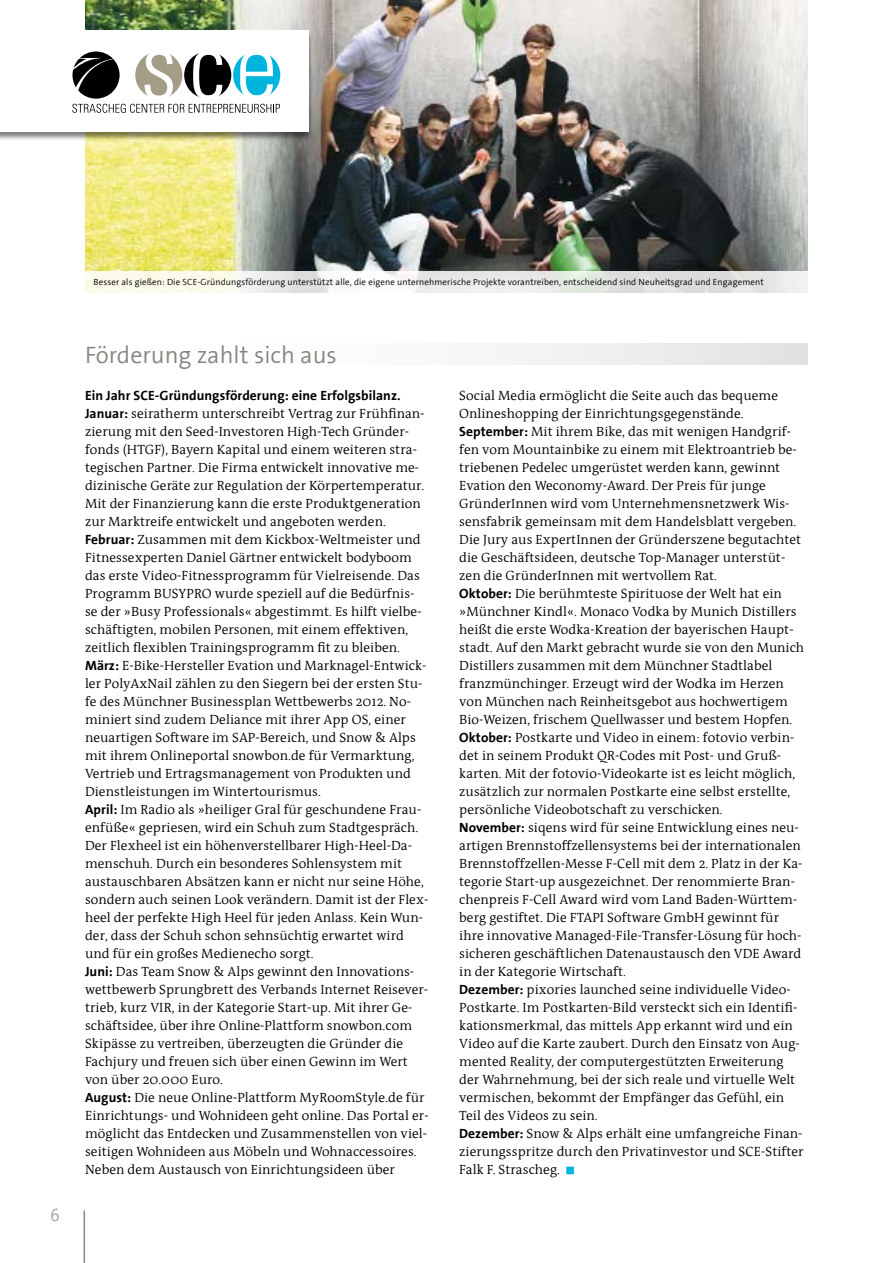
<style>
.page{position:relative;width:893px;height:1263px;background:#fff}
.page>*{position:absolute;margin:0;border:0;box-sizing:border-box;transform-origin:0 0}
.t1{font:24px "FHM The Sans";color:#878781}
.t2{font:18px "FHM The Sans";color:#9c9e9f}
.t3{font:13.5px/18px "FHM Antiqua";letter-spacing:.005em;color:#000}
.t4{font:9px "FHM The Sans";letter-spacing:.015em;color:#000}
.s1{font-weight:700}
.s2{color:#00b5dd}
</style>
<div class="page">
<hr style="left:84px;top:1210px;width:1px;height:53px;background:#878781">
<img style="left:85px;top:0;width:723px;height:271px">
<svg style="left:85px;top:271px;width:723px;height:22px"></svg>
<div style="left:0;top:30px;width:313px;height:111px;background:#000;opacity:.5"></div>
<div style="left:0;top:31px;width:308px;height:101px;background:#fff"></div>
<svg style="left:72px;top:51px;width:208px;height:62px"></svg>
<div style="left:85px;top:343px;width:723px;height:21px;background:linear-gradient(to right,#fff,#e5e6e6)"></div>
<h2 class="t2" style="left:50px;top:1206px;width:11px">6</h2>
<p class="t4" style="left:94px;top:277px;width:672px">Besser als gießen: Die SCE-Gründungsförderung unterstützt alle, die eigene unternehmerische Projekte vorantreiben, entscheidend sind Neuheitsgrad und Engagement</p>
<h1 class="t1" style="left:85px;top:342px;width:253px">Förderung zahlt sich aus</h1>
<p class="t3" style="left:85px;top:387px;width:345px"><span class="s1">Ein Jahr SCE-Gründungsförderung: eine Erfolgsbilanz.<br>Januar:</span> seiratherm unterschreibt Vertrag zur Frühfinan&shy;zierung mit den Seed-Investoren High-Tech Gründer&shy;fonds (HTGF), Bayern Kapital und einem weiteren stra&shy;tegischen Partner. Die Firma entwickelt innovative me&shy;dizinische Geräte zur Regulation der Körpertemperatur.<br>Mit der Finanzierung kann die erste Produktgeneration zur Marktreife entwickelt und angeboten werden.<br><span class="s1">Februar:</span> Zusammen mit dem Kickbox-Weltmeister und Fitnessexperten Daniel Gärtner entwickelt bodyboom das erste Video-Fitnessprogramm für Vielreisende. Das Programm BUSYPRO wurde speziell auf die Bedürfnis&shy;se der »Busy Professionals« abgestimmt. Es hilft vielbe&shy;schäftigten, mobilen Personen, mit einem effektiven, zeitlich flexiblen Trainingsprogramm fit zu bleiben.<br><span class="s1">März:</span> E-Bike-Hersteller Evation und Marknagel-Entwick&shy;ler PolyAxNail zählen zu den Siegern bei der ersten Stu&shy;fe des Münchner Businessplan Wettbewerbs 2012. No&shy;miniert sind zudem Deliance mit ihrer App OS, einer neuartigen Software im SAP-Bereich, und Snow &amp; Alps mit ihrem Onlineportal snowbon.de für Vermarktung, Vertrieb und Ertragsmanagement von Produkten und Dienstleistungen im Wintertourismus.<br><span class="s1">April:</span> Im Radio als »heiliger Gral für geschundene Frau&shy;enfüße« gepriesen, wird ein Schuh zum Stadtgespräch.<br>Der Flexheel ist ein höhenverstellbarer High-Heel-Da&shy;menschuh. Durch ein besonderes Sohlensystem mit austauschbaren Absätzen kann er nicht nur seine Höhe, sondern auch seinen Look verändern. Damit ist der Flex&shy;heel der perfekte High Heel für jeden Anlass. Kein Wun&shy;der, dass der Schuh schon sehnsüchtig erwartet wird und für ein großes Medienecho sorgt.<br><span class="s1">Juni:</span> Das Team Snow &amp; Alps gewinnt den Innovations&shy;wettbewerb Sprungbrett des Verbands Internet Reisever&shy;trieb, kurz VIR, in der Kategorie Start-up. Mit ihrer Ge&shy;schäftsidee, über ihre Online-Plattform snowbon.com Skipässe zu vertreiben, überzeugten die Gründer die Fachjury und freuen sich über einen Gewinn im Wert von über 20.000 Euro.<br><span class="s1">August:</span> Die neue Online-Plattform MyRoomStyle.de für Einrichtungs- und Wohnideen geht online. Das Portal er&shy;möglicht das Entdecken und Zusammenstellen von viel&shy;seitigen Wohnideen aus Möbeln und Wohnaccessoires.<br>Neben dem Austausch von Einrichtungsideen über</p>
<p class="t3" style="left:459px;top:387px;width:346px">Social Media ermöglicht die Seite auch das bequeme Onlineshopping der Einrichtungsgegenstände.<br><span class="s1">September:</span> Mit ihrem Bike, das mit wenigen Handgrif&shy;fen vom Mountainbike zu einem mit Elektroantrieb be&shy;triebenen Pedelec umgerüstet werden kann, gewinnt Evation den Weconomy-Award. Der Preis für junge GründerInnen wird vom Unternehmensnetzwerk Wis&shy;sensfabrik gemeinsam mit dem Handelsblatt vergeben.<br>Die Jury aus ExpertInnen der Gründerszene begutachtet die Geschäftsideen, deutsche Top-Manager unterstüt&shy;zen die GründerInnen mit wertvollem Rat.<br><span class="s1">Oktober:</span> Die berühmteste Spirituose der Welt hat ein »Münchner Kindl«. Monaco Vodka by Munich Distillers heißt die erste Wodka-Kreation der bayerischen Haupt&shy;stadt. Auf den Markt gebracht wurde sie von den Munich Distillers zusammen mit dem Münchner Stadtlabel franzmünchinger. Erzeugt wird der Wodka im Herzen von München nach Reinheitsgebot aus hochwertigem Bio-Weizen, frischem Quellwasser und bestem Hopfen.<br><span class="s1">Oktober:</span> Postkarte und Video in einem: fotovio verbin&shy;det in seinem Produkt QR-Codes mit Post- und Gruß&shy;karten. Mit der fotovio-Videokarte ist es leicht möglich, zusätzlich zur normalen Postkarte eine selbst erstellte, persönliche Videobotschaft zu verschicken.<br><span class="s1">November:</span> siqens wird für seine Entwicklung eines neu&shy;artigen Brennstoffzellensystems bei der internationalen Brennstoffzellen-Messe F-Cell mit dem 2. Platz in der Ka&shy;tegorie Start-up ausgezeichnet. Der renommierte Bran&shy;chenpreis F-Cell Award wird vom Land Baden-Württem&shy;berg gestiftet. Die FTAPI Software GmbH gewinnt für ihre innovative Managed-File-Transfer-Lösung für hoch&shy;sicheren geschäftlichen Datenaustausch den VDE Award in der Kategorie Wirtschaft.<br><span class="s1">Dezember:</span> pixories launched seine individuelle Video-Postkarte. Im Postkarten-Bild versteckt sich ein Identifi&shy;kationsmerkmal, das mittels App erkannt wird und ein Video auf die Karte zaubert. Durch den Einsatz von Aug&shy;mented Reality, der computergestützten Erweiterung der Wahrnehmung, bei der sich reale und virtuelle Welt vermischen, bekommt der Empfänger das Gefühl, ein Teil des Videos zu sein.<br><span class="s1">Dezember:</span> Snow &amp; Alps erhält eine umfangreiche Finan&shy;zierungsspritze durch den Privatinvestor und SCE-Stifter Falk F. Strascheg. <span class="s2">■</span></p>
</div>
